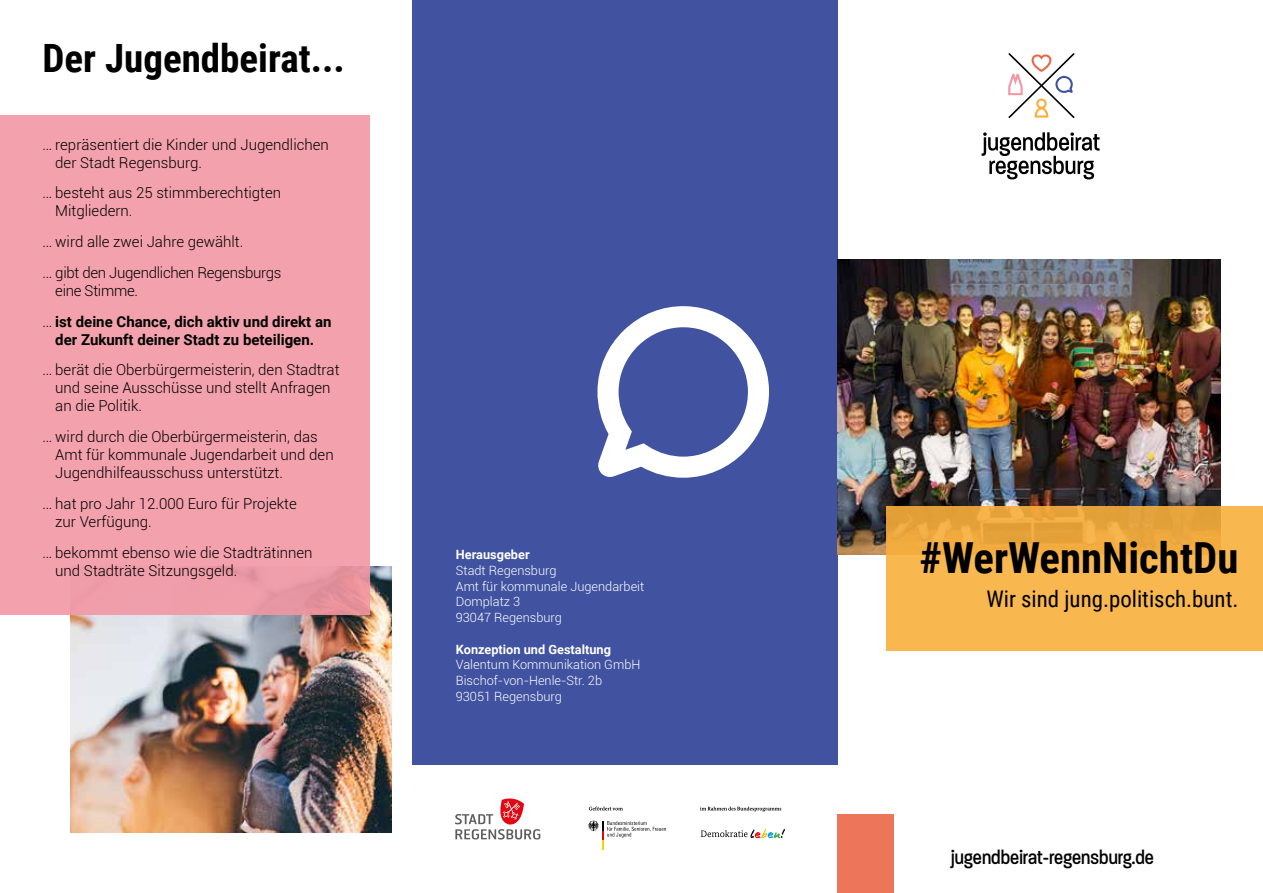
<style>
.page{position:relative;width:1263px;height:893px;background:#fff}
.page>*{position:absolute;margin:0;border:0;box-sizing:border-box;transform-origin:0 0}
.t1{font:700 42.75px "Roboto Condensed";color:#000}
.t2{font:700 39px "Roboto Condensed";color:#000}
.t3{font:22.8px "Roboto Condensed";color:#000}
.t4{font:500 20.4px "Paralucent Condensed";color:#000}
.t5{font:300 15px/18px "Roboto";color:#000}
.t6{font:700 15px/30.8px "Roboto";color:#000}
.t7{font:300 15px/30.8px "Roboto";letter-spacing:-.02em;color:#000}
.t8{font:300 12.75px/15.8px "Roboto";color:#fff}
.t9{font:700 12.75px "Roboto";color:#fff}
.s1{font-weight:300}
</style>
<div class="page">
<div style="left:412px;top:0;width:426px;height:764px;background:#4152a0"></div>
<svg style="left:981px;top:132px;width:118px;height:47px"></svg>
<svg style="left:1008px;top:53px;width:66px;height:65px"></svg>
<div style="left:838px;top:814px;width:56px;height:79px;background:#ed765a"></div>
<img style="left:838px;top:260px;width:382px;height:295px">
<div style="left:886px;top:506px;width:377px;height:145px;background:linear-gradient(to bottom,#eca83f,#febd55)"></div>
<svg style="left:588px;top:821px;width:78px;height:29px"></svg>
<svg style="left:701px;top:829px;width:84px;height:9px"></svg>
<svg style="left:589px;top:806px;width:34px;height:4px"></svg>
<svg style="left:700px;top:807px;width:81px;height:4px"></svg>
<svg style="left:455px;top:798px;width:85px;height:41px"></svg>
<img style="left:71px;top:567px;width:320px;height:265px">
<div style="left:0;top:115px;width:370px;height:499px;background:#f3a1ad"></div>
<svg style="left:597px;top:306px;width:172px;height:172px"></svg>
<h2 class="t2" style="left:43px;top:31px;width:304px">Der Jugendbeirat...</h2>
<p class="t5" style="left:55px;top:135px;width:275px;text-indent:-13px">… repräsentiert die Kinder und Jugendlichen der Stadt Regensburg.</p>
<p class="t5" style="left:55px;top:183px;width:227px;text-indent:-13px">… besteht aus 25 stimmberechtigten<br>Mitgliedern.</p>
<p class="t7" style="left:43px;top:226px;width:241px">… wird alle zwei Jahre gewählt.<br>… gibt den Jugendlichen Regensburgs</p>
<p class="t6" style="left:43px;top:275px;width:290px;text-indent:13px"><span class="s1">eine Stimme.<br>…</span> ist deine Chance, dich aktiv und direkt an</p>
<p class="t6" style="left:55px;top:323px;width:260px">der Zukunft deiner Stadt zu beteiligen.</p>
<p class="t5" style="left:55px;top:360px;width:286px;text-indent:-13px">… berät die Oberbürgermeisterin, den Stadtrat und seine Ausschüsse und stellt Anfragen an die Politik.</p>
<p class="t5" style="left:55px;top:427px;width:280px;text-indent:-13px">… wird durch die Oberbürgermeisterin, das<br>Amt für kommunale Jugendarbeit und den<br>Jugendhilfeausschuss unterstützt.</p>
<p class="t5" style="left:55px;top:494px;width:243px;text-indent:-13px">… hat pro Jahr 12.000 Euro für Projekte zur Verfügung.</p>
<p class="t5" style="left:55px;top:543px;width:259px;text-indent:-13px">… bekommt ebenso wie die Stadträtinnen und Stadträte Sitzungsgeld.</p>
<p class="t9" style="left:456px;top:546px;width:75px">Herausgeber</p>
<p class="t8" style="left:456px;top:562px;width:190px">Stadt Regensburg<br>Amt für kommunale Jugendarbeit<br>Domplatz 3<br>93047 Regensburg</p>
<p class="t9" style="left:456px;top:640px;width:157px">Konzeption und Gestaltung</p>
<p class="t8" style="left:456px;top:656px;width:186px">Valentum Kommunikation GmbH<br>Bischof-von-Henle-Str. 2b<br>93051 Regensburg</p>
<h1 class="t1" style="left:919px;top:528px;width:320px">#WerWennNichtDu</h1>
<h3 class="t3" style="left:986px;top:583px;width:254px">Wir sind jung.politisch.bunt.</h3>
<h3 class="t4" style="left:951px;top:845px;width:204px">jugendbeirat-regensburg.de</h3>
</div>
